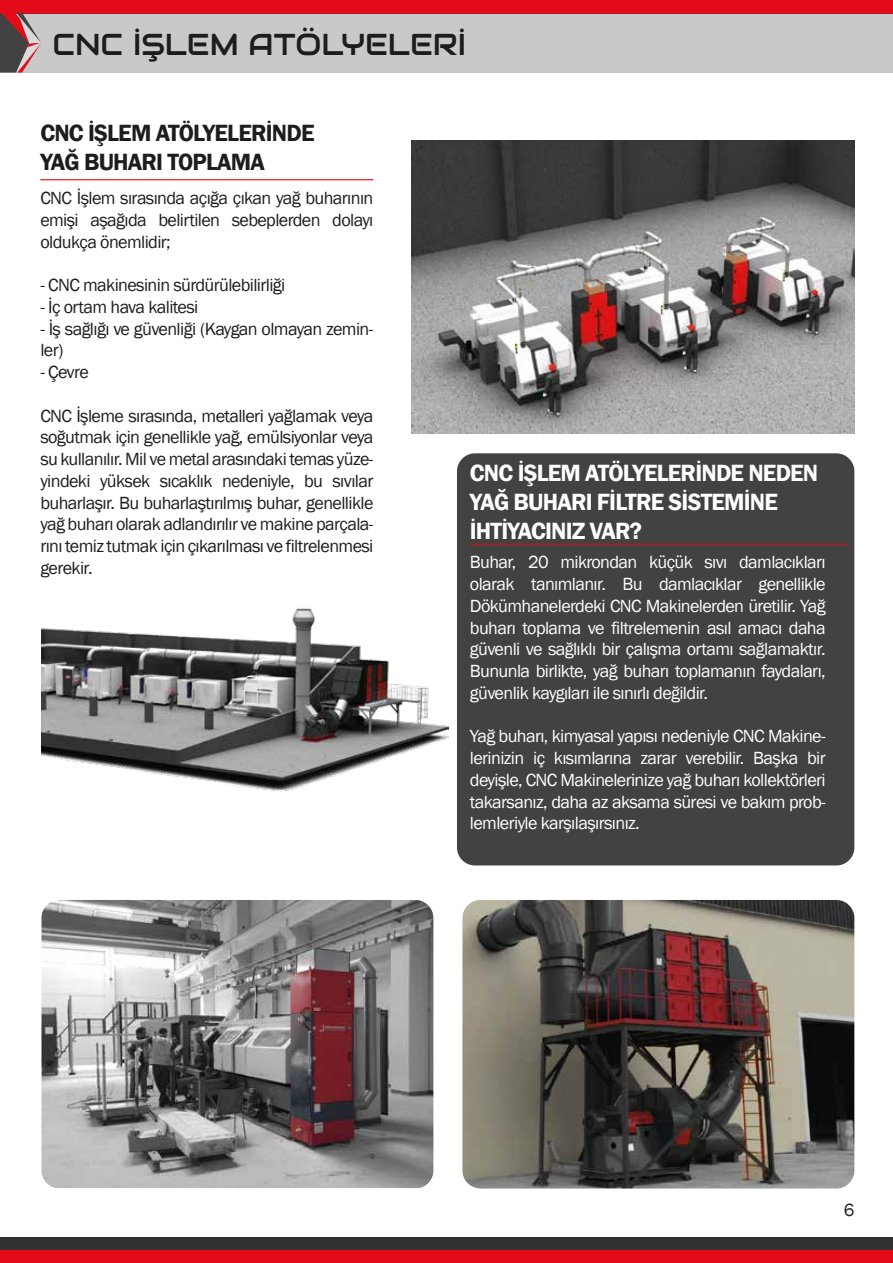
<style>
.page{position:relative;width:893px;height:1263px;background:#fff}
.page>*{position:absolute;margin:0;border:0;box-sizing:border-box;transform-origin:0 0}
.t1{font:30.15px "Audiowide";color:#1d1d1b}
.t2{font:600 24.15px/29px "Franklin Gothic";letter-spacing:-.035em;color:#fff}
.t3{font:600 24.15px/29px "Franklin Gothic";letter-spacing:-.035em;color:#1d1d1b}
.t4{font:18.15px/21.8px "Franklin Gothic";letter-spacing:-.035em;color:#1d1d1b;text-align:justify}
.t5{font:18.15px/21.8px "Franklin Gothic";letter-spacing:-.035em;color:#fff;text-align:justify}
</style>
<div class="page">
<div style="left:0;top:0;width:893px;height:13px;background:#e30b17"></div>
<div style="left:0;top:1250px;width:893px;height:13px;background:#e30b17"></div>
<div style="left:0;top:1237px;width:893px;height:13px;background:#323131"></div>
<div style="left:0;top:13px;width:893px;height:60px;background:#c9c9c9"></div>
<svg style="left:0;top:13px;width:41px;height:60px"></svg>
<img style="left:41px;top:900px;width:392px;height:288px">
<img style="left:462px;top:900px;width:392px;height:288px">
<hr style="left:40px;top:179px;width:333px;height:1px;background:#e30613">
<div style="left:457px;top:453px;width:397px;height:412px;background:#424242;border-radius:18px"></div>
<hr style="left:470px;top:544px;width:379px;height:1px;background:#e30613">
<img style="left:412px;top:141px;width:442px;height:292px">
<img style="left:41px;top:608px;width:408px;height:183px">
<h1 class="t1" style="left:52px;top:25px;width:415px">CNC İŞLEM ATÖLYELERİ</h1>
<h2 class="t3" style="left:40px;top:118px;width:276px">CNC İŞLEM ATÖLYELERİNDE<br>YAĞ BUHARI TOPLAMA</h2>
<p class="t4" style="left:40px;top:188px;width:335px">CNC İşlem sırasında açığa çıkan yağ buharının emişi aşağıda belirtilen sebeplerden dolayı oldukça önemlidir;</p>
<p class="t4" style="left:40px;top:275px;width:247px">- CNC makinesinin sürdürülebilirliği</p>
<p class="t4" style="left:40px;top:296px;width:159px">- İç ortam hava kalitesi</p>
<p class="t4" style="left:40px;top:318px;width:334px">- İş sağlığı ve güvenliği (Kaygan olmayan zemin&shy;ler)</p>
<p class="t4" style="left:40px;top:362px;width:50px">- Çevre</p>
<p class="t4" style="left:40px;top:405px;width:335px">CNC İşleme sırasında, metalleri yağlamak veya soğutmak için genellikle yağ, emülsiyonlar veya su kullanılır. Mil ve metal arasındaki temas yüze&shy;yindeki yüksek sıcaklık nedeniyle, bu sıvılar buharlaşır. Bu buharlaştırılmış buhar, genellikle yağ buharı olarak adlandırılır ve makine parçala&shy;rını temiz tutmak için çıkarılması ve filtrelenmesi gerekir.</p>
<h2 class="t2" style="left:470px;top:458px;width:350px">CNC İŞLEM ATÖLYELERİNDE NEDEN<br>YAĞ BUHARI FİLTRE SİSTEMİNE<br>İHTİYACINIZ VAR?</h2>
<p class="t5" style="left:470px;top:552px;width:357px">Buhar, 20 mikrondan küçük sıvı damlacıkları olarak tanımlanır. Bu damlacıklar genellikle Dökümhanelerdeki CNC Makinelerden üretilir. Yağ buharı toplama ve filtrelemenin asıl amacı daha güvenli ve sağlıklı bir çalışma ortamı sağlamaktır.<br>Bununla birlikte, yağ buharı toplamanın faydaları, güvenlik kaygıları ile sınırlı değildir.</p>
<p class="t5" style="left:470px;top:726px;width:357px">Yağ buharı, kimyasal yapısı nedeniyle CNC Makine&shy;lerinizin iç kısımlarına zarar verebilir. Başka bir deyişle, CNC Makinelerinize yağ buharı kollektörleri takarsanız, daha az aksama süresi ve bakım prob&shy;lemleriyle karşılaşırsınız.</p>
<p class="t4" style="left:844px;top:1199px;width:12px">6</p>
</div>
